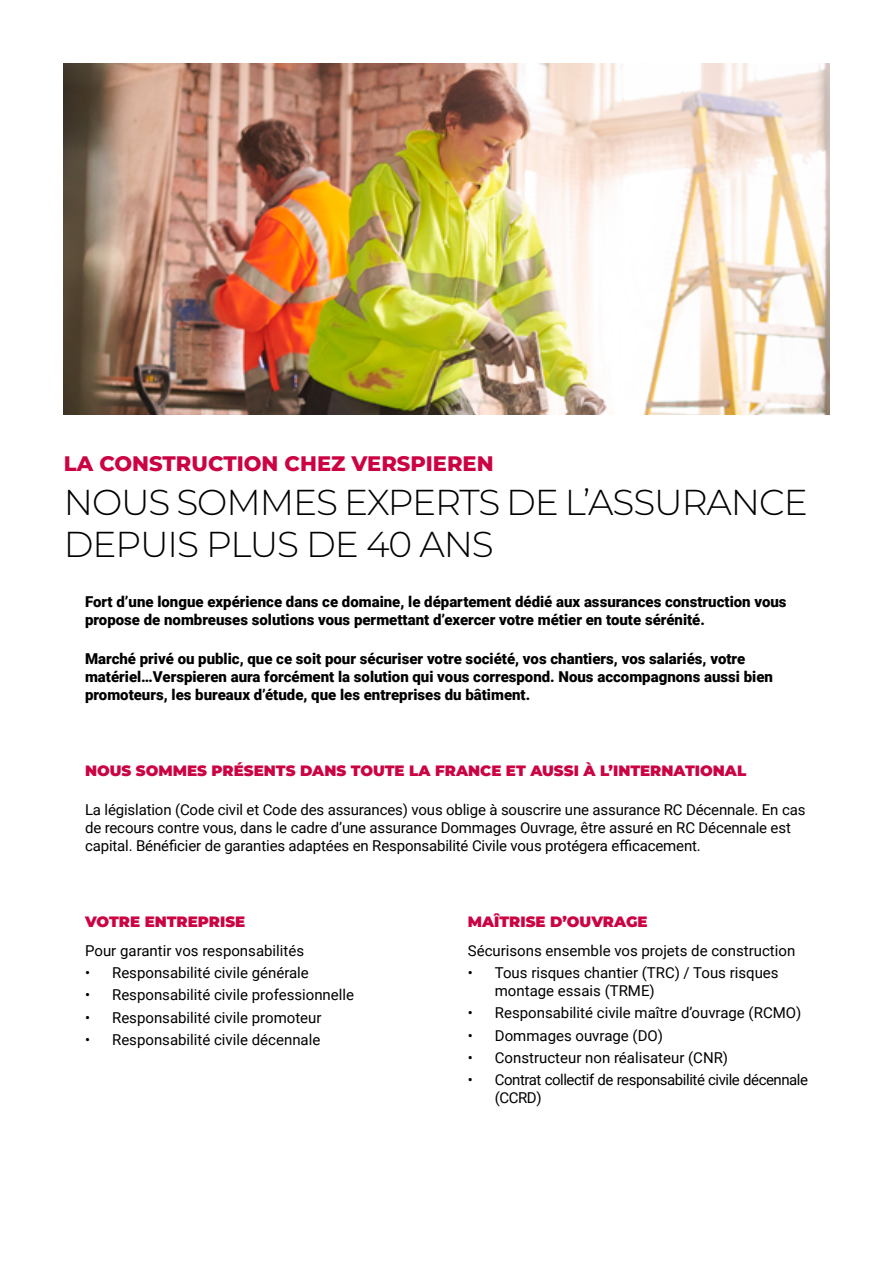
<style>
.page{position:relative;width:893px;height:1263px;background:#fff}
.page>*{position:absolute;margin:0;border:0;box-sizing:border-box;transform-origin:0 0}
.t1{font:300 36px/42px "Montserrat";letter-spacing:-.03em;color:#000}
.t2{font:800 21px "Montserrat";color:#cb0343}
.t3{font:15px/18px "Roboto";color:#000}
.t4{font:900 15px/18px "Roboto";color:#000}
.t5{font:900 15px "Montserrat";color:#cb0343}
.t6{font:15px/18px "Roboto";letter-spacing:-.03em;color:#000}
</style>
<div class="page">
<img style="left:64px;top:64px;width:765px;height:350px">
<h2 class="t2" style="left:64px;top:448px;width:431px">LA CONSTRUCTION CHEZ VERSPIEREN</h2>
<h1 class="t1" style="left:64px;top:480px;width:746px">NOUS SOMMES EXPERTS DE L’ASSURANCE<br>DEPUIS PLUS DE 40 ANS</h1>
<p class="t4" style="left:85px;top:592px;width:703px">Fort d’une longue expérience dans ce domaine, le département dédié aux assurances construction vous propose de nombreuses solutions vous permettant d’exercer votre métier en toute sérénité.</p>
<p class="t4" style="left:85px;top:649px;width:689px">Marché privé ou public, que ce soit pour sécuriser votre société, vos chantiers, vos salariés, votre matériel…Verspieren aura forcément la solution qui vous correspond. Nous accompagnons aussi bien promoteurs, les bureaux d’étude, que les entreprises du bâtiment.</p>
<p class="t5" style="left:85px;top:759px;width:663px">NOUS SOMMES PRÉSENTS DANS TOUTE LA FRANCE ET AUSSI À L’INTERNATIONAL</p>
<p class="t3" style="left:85px;top:800px;width:722px">La législation (Code civil et Code des assurances) vous oblige à souscrire une assurance RC Décennale. En cas de recours contre vous, dans le cadre d’une assurance Dommages Ouvrage, être assuré en RC Décennale est capital. Bénéficier de garanties adaptées en Responsabilité Civile vous protégera efficacement.</p>
<p class="t5" style="left:85px;top:910px;width:162px">VOTRE ENTREPRISE</p>
<p class="t3" style="left:85px;top:941px;width:220px">Pour garantir vos responsabilités</p>
<p class="t3" style="left:85px;top:963px;width:225px">• Responsabilité civile générale</p>
<p class="t3" style="left:85px;top:985px;width:270px">• Responsabilité civile professionnelle</p>
<p class="t3" style="left:85px;top:1008px;width:238px">• Responsabilité civile promoteur</p>
<p class="t3" style="left:85px;top:1030px;width:237px">• Responsabilité civile décennale</p>
<p class="t5" style="left:468px;top:910px;width:181px">MAÎTRISE D’OUVRAGE</p>
<p class="t3" style="left:468px;top:941px;width:329px">Sécurisons ensemble vos projets de construction</p>
<p class="t3" style="left:495px;top:963px;width:285px;text-indent:-27px">• Tous risques chantier (TRC) / Tous risques montage essais (TRME)</p>
<p class="t3" style="left:468px;top:1003px;width:335px">• Responsabilité civile maître d’ouvrage (RCMO)</p>
<p class="t3" style="left:468px;top:1026px;width:197px">• Dommages ouvrage (DO)</p>
<p class="t3" style="left:468px;top:1048px;width:262px">• Constructeur non réalisateur (CNR)</p>
<p class="t6" style="left:495px;top:1070px;width:315px;text-indent:-27px">• Contrat collectif de responsabilité civile décennale (CCRD)</p>
</div>
